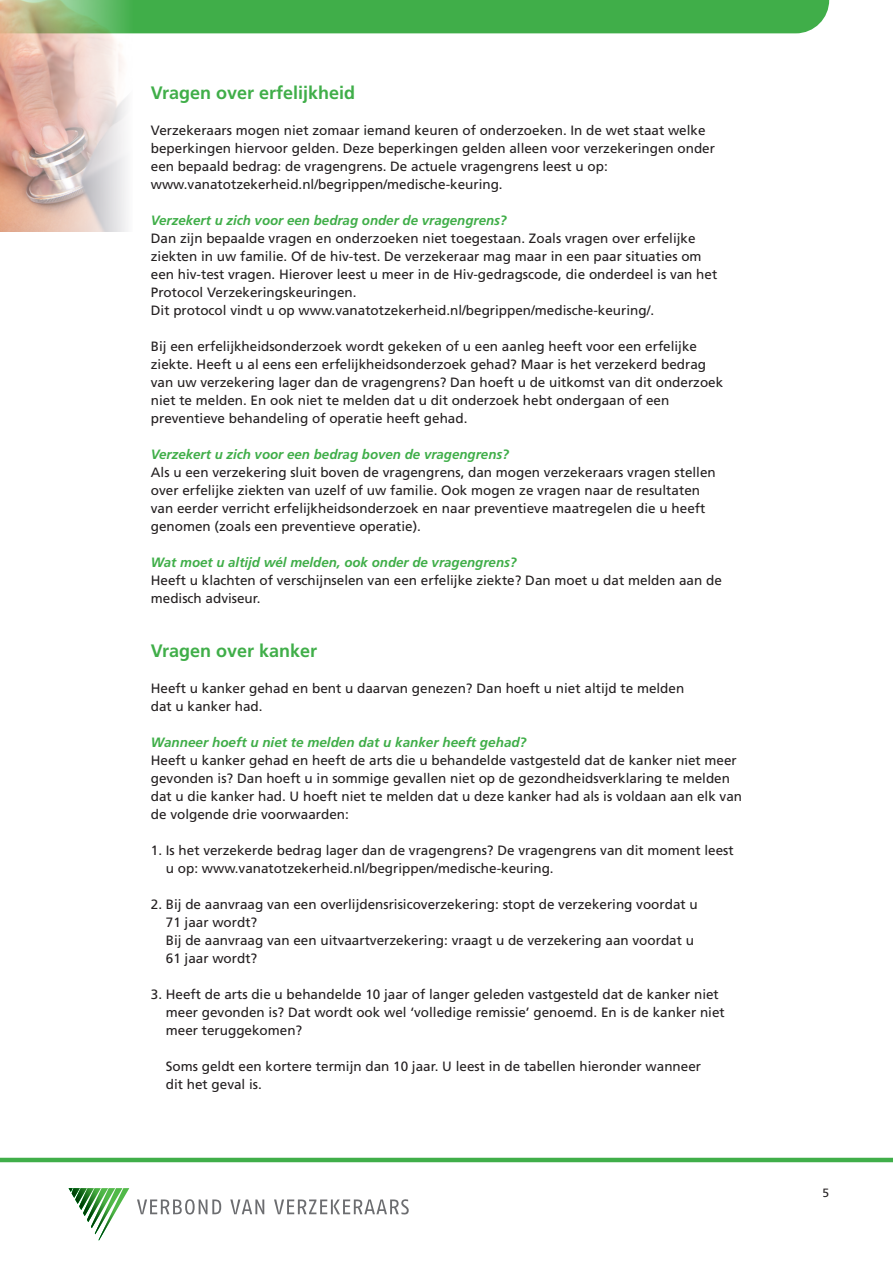
<style>
.page{position:relative;width:893px;height:1263px;background:#fff}
.page>*{position:absolute;margin:0;border:0;box-sizing:border-box;transform-origin:0 0}
.Hoofdtussenkop{font:700 18px "Frutiger";color:#40ae49}
.Platte_tekst_VVV{font:700 18px "Frutiger";color:#40ae49}
.Platte_tekst_VVV-2{font:13.5px/18px "Frutiger";color:#231f20}
.vert_cursief{font:italic 700 13.5px "Frutiger";color:#40ae49}
.Platte_tekst_VVV-3{font:italic 700 13.5px "Frutiger";color:#40ae49}
.Platte_tekst_VVV-4{font:12px "Frutiger";color:#231f20}
</style>
<div class="page">
<hr style="left:0;top:1158px;width:893px;height:4px;background:#40ae49">
<svg style="left:69px;top:1188px;width:60px;height:52px"></svg>
<svg style="left:137px;top:1199px;width:84px;height:15px"></svg>
<svg style="left:230px;top:1199px;width:34px;height:15px"></svg>
<svg style="left:274px;top:1199px;width:135px;height:15px"></svg>
<div style="left:133px;top:0;width:696px;height:33px;background:#40ae49"></div>
<img style="left:0;top:0;width:133px;height:231px">
<p class="Hoofdtussenkop" style="left:151px;top:82px;width:206px">Vragen over erfelijkheid</p>
<p class="Platte_tekst_VVV-2" style="left:151px;top:121px;width:566px">Verzekeraars mogen niet zomaar iemand keuren of onderzoeken. In de wet staat welke beperkingen hiervoor gelden. Deze beperkingen gelden alleen voor verzekeringen onder een bepaald bedrag: de vragengrens. De actuele vragengrens leest u op: www.vanatotzekerheid.nl/begrippen/medische-keuring.</p>
<p class="vert_cursief" style="left:151px;top:212px;width:357px">Verzekert u zich voor een bedrag onder de vragengrens?</p>
<p class="Platte_tekst_VVV-2" style="left:151px;top:229px;width:568px">Dan zijn bepaalde vragen en onderzoeken niet toegestaan. Zoals vragen over erfelijke ziekten in uw familie. Of de hiv-test. De verzekeraar mag maar in een paar situaties om een hiv-test vragen. Hierover leest u meer in de Hiv-gedragscode, die onderdeel is van het Protocol Verzekeringskeuringen.<br>Dit protocol vindt u op www.vanatotzekerheid.nl/begrippen/medische-keuring/.</p>
<p class="Platte_tekst_VVV-2" style="left:151px;top:337px;width:574px">Bij een erfelijkheidsonderzoek wordt gekeken of u een aanleg heeft voor een erfelijke ziekte. Heeft u al eens een erfelijkheidsonderzoek gehad? Maar is het verzekerd bedrag van uw verzekering lager dan de vragengrens? Dan hoeft u de uitkomst van dit onderzoek niet te melden. En ook niet te melden dat u dit onderzoek hebt ondergaan of een preventieve behandeling of operatie heeft gehad.</p>
<p class="vert_cursief" style="left:151px;top:446px;width:360px">Verzekert u zich voor een bedrag boven de vragengrens?</p>
<p class="Platte_tekst_VVV-2" style="left:151px;top:463px;width:566px">Als u een verzekering sluit boven de vragengrens, dan mogen verzekeraars vragen stellen over erfelijke ziekten van uzelf of uw familie. Ook mogen ze vragen naar de resultaten van eerder verricht erfelijkheidsonderzoek en naar preventieve maatregelen die u heeft genomen (zoals een preventieve operatie).</p>
<p class="vert_cursief" style="left:151px;top:554px;width:367px">Wat moet u altijd wél melden, ook onder de vragengrens?</p>
<p class="Platte_tekst_VVV-2" style="left:151px;top:571px;width:572px">Heeft u klachten of verschijnselen van een erfelijke ziekte? Dan moet u dat melden aan de medisch adviseur.</p>
<p class="Platte_tekst_VVV" style="left:151px;top:640px;width:168px">Vragen over kanker</p>
<p class="Platte_tekst_VVV-2" style="left:151px;top:679px;width:535px">Heeft u kanker gehad en bent u daarvan genezen? Dan hoeft u niet altijd te melden dat u kanker had.</p>
<p class="Platte_tekst_VVV-3" style="left:151px;top:734px;width:377px">Wanneer hoeft u niet te melden dat u kanker heeft gehad?</p>
<p class="Platte_tekst_VVV-2" style="left:151px;top:751px;width:593px">Heeft u kanker gehad en heeft de arts die u behandelde vastgesteld dat de kanker niet meer gevonden is? Dan hoeft u in sommige gevallen niet op de gezondheidsverklaring te melden dat u die kanker had. U hoeft niet te melden dat u deze kanker had als is voldaan aan elk van de volgende drie voorwaarden:</p>
<p class="Platte_tekst_VVV-2" style="left:166px;top:841px;width:569px;text-indent:-15px">1. Is het verzekerde bedrag lager dan de vragengrens? De vragengrens van dit moment leest u op: www.vanatotzekerheid.nl/begrippen/medische-keuring.</p>
<p class="Platte_tekst_VVV-2" style="left:166px;top:895px;width:533px;text-indent:-15px">2. Bij de aanvraag van een overlijdensrisicoverzekering: stopt de verzekering voordat u 71 jaar wordt?<br>Bij de aanvraag van een uitvaartverzekering: vraagt u de verzekering aan voordat u 61 jaar wordt?</p>
<p class="Platte_tekst_VVV-2" style="left:166px;top:985px;width:560px;text-indent:-15px">3. Heeft de arts die u behandelde 10 jaar of langer geleden vastgesteld dat de kanker niet meer gevonden is? Dat wordt ook wel ‘volledige remissie’ genoemd. En is de kanker niet meer teruggekomen?</p>
<p class="Platte_tekst_VVV-2" style="left:166px;top:1057px;width:537px">Soms geldt een kortere termijn dan 10 jaar. U leest in de tabellen hieronder wanneer dit het geval is.</p>
<p class="Platte_tekst_VVV-4" style="left:822px;top:1186px;width:8px">5</p>
</div>
